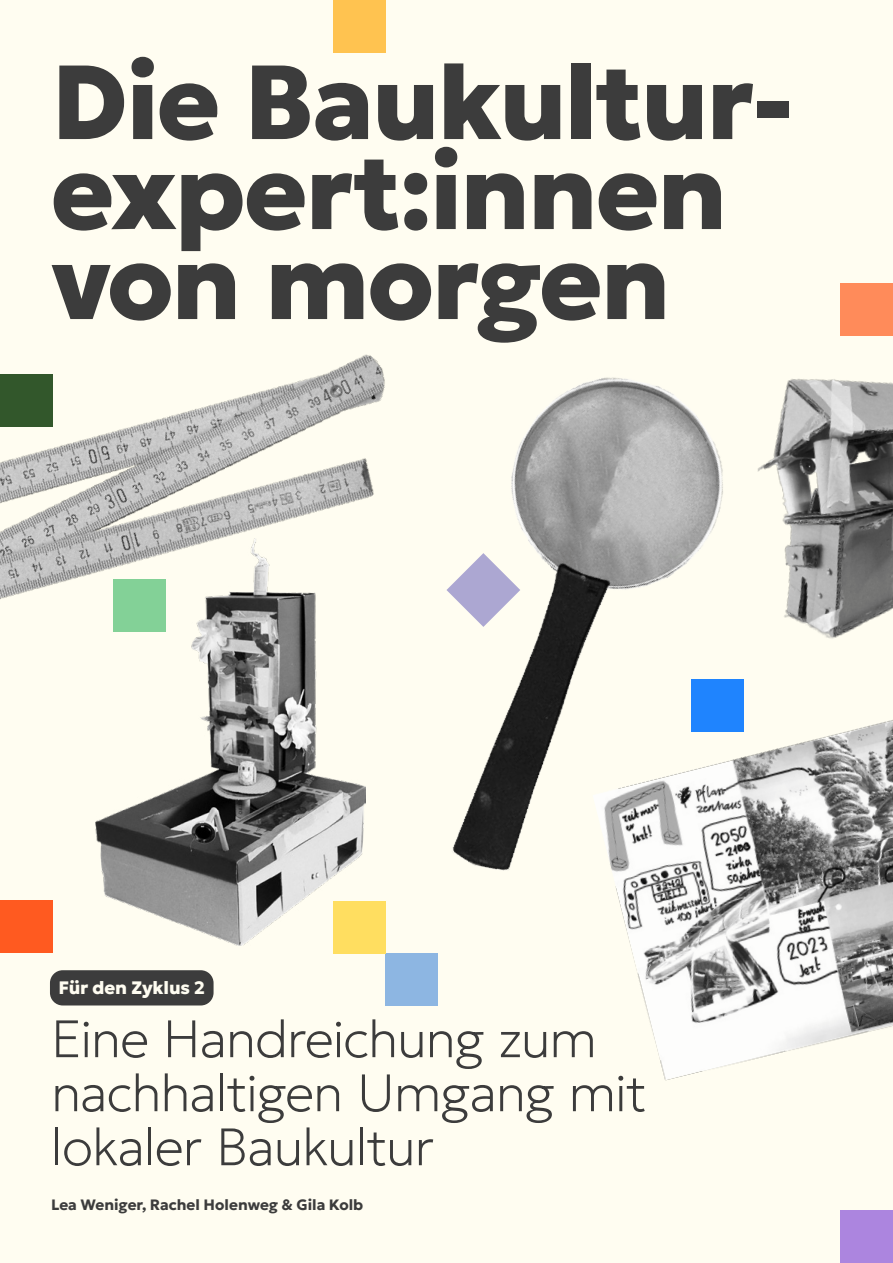
<style>
.page{position:relative;width:893px;height:1263px;background:#fffdf1}
.page>*{position:absolute;margin:0;border:0;box-sizing:border-box;transform-origin:0 0}
.t1{font:100 105px/90px "Geologica";letter-spacing:-.02em;color:#3c3c3c}
.t2{font:100 52.5px/54px "Geologica";letter-spacing:-.025em;color:#3c3c3c}
.t3{font:100 18px "Geologica";letter-spacing:-.005em;color:#fffdf1}
.t4{font:100 15px "Geologica";letter-spacing:-.005em;color:#3c3c3c}
</style>
<div class="page">
<img style="left:96px;top:834px;width:219px;height:112px">
<img style="left:0;top:374px;width:273px;height:460px">
<img style="left:840px;top:321px;width:53px;height:311px">
<div style="left:0;top:374px;width:52px;height:52px;background:#32572b"></div>
<div style="left:334px;top:0;width:52px;height:52px;background:#ffc350"></div>
<div style="left:841px;top:1211px;width:52px;height:52px;background:#ac85df"></div>
<div style="left:113px;top:579px;width:52px;height:52px;background:#83d197"></div>
<div style="left:841px;top:283px;width:52px;height:52px;background:#ff8b5a"></div>
<div style="left:385px;top:953px;width:53px;height:53px;background:#8db6e2"></div>
<div style="left:333px;top:901px;width:52px;height:52px;background:#ffde60"></div>
<div style="left:0;top:900px;width:52px;height:52px;background:#ff5a20"></div>
<div style="left:50px;top:970px;width:164px;height:35px;background:#3c3c3c;border-radius:13px"></div>
<img style="left:616px;top:720px;width:277px;height:361px">
<img style="left:273px;top:337px;width:576px;height:554px">
<h1 class="t1" style="left:51px;top:47px;width:744px">Die Baukultur&shy;expert:innen von morgen</h1>
<p class="t3" style="left:58px;top:972px;width:148px">Für den Zyklus 2</p>
<p class="t2" style="left:51px;top:1007px;width:598px">Eine Handreichung zum nachhaltigen Umgang mit lokaler Baukultur</p>
<p class="t4" style="left:51px;top:1192px;width:314px">Lea Weniger, Rachel Holenweg &amp; Gila Kolb</p>
</div>
